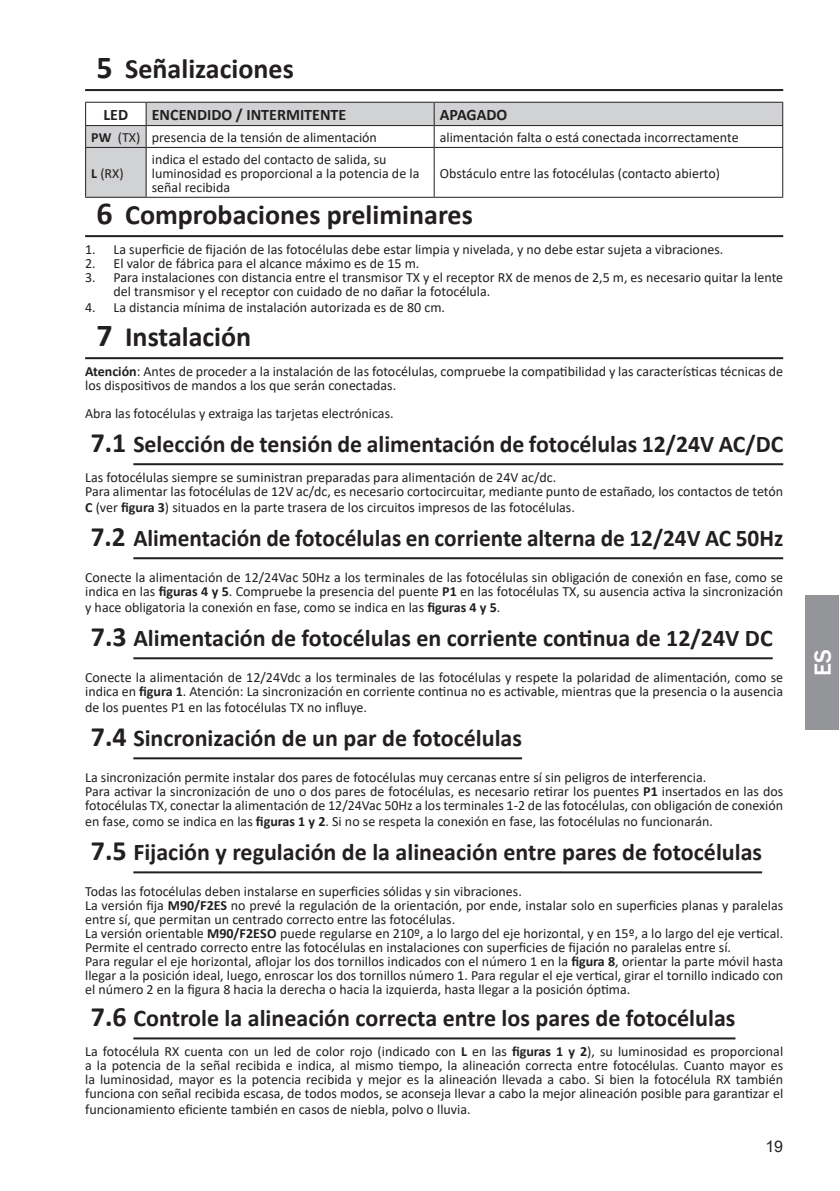
<style>
.page{position:relative;width:840px;height:1191px;background:#fff}
.page>*{position:absolute;margin:0;border:0;box-sizing:border-box;transform-origin:0 0}
.t1{font:700 28px "Calibri";color:#231f20}
.t2{font:700 24px "Calibri";color:#231f20}
.t3{font:500 24px "Franklin Gothic";color:#fff}
.indice_sotto_sotto_c{font:700 16px "Calibri";color:#231f20}
.t4{font:16px "Arial";color:#231f20}
.corpo{font:14px/14px "Calibri";color:#231f20}
.collegamenti{font:14px "Calibri";color:#231f20}
.Nessuna_spaziatura{font:14px/14px "Calibri";color:#231f20}
.indice_sotto_sotto_c-2{font:14px "Calibri";color:#231f20}
.s1{font-size:32px}
.s2{font-weight:700}
.s3{font-size:28px}
</style>
<div class="page">
<div style="left:805px;top:595px;width:33px;height:135px;background:#939598"></div>
<hr style="left:85px;top:89px;width:697px;height:2px;background:#231f20">
<hr style="left:85px;top:235px;width:697px;height:2px;background:#231f20">
<hr style="left:85px;top:357px;width:697px;height:2px;background:#231f20">
<hr style="left:133px;top:463px;width:649px;height:2px;background:#231f20">
<hr style="left:133px;top:557px;width:649px;height:2px;background:#231f20">
<hr style="left:133px;top:657px;width:639px;height:2px;background:#231f20">
<hr style="left:133px;top:757px;width:389px;height:2px;background:#231f20">
<hr style="left:133px;top:871px;width:628px;height:2px;background:#231f20">
<hr style="left:133px;top:1037px;width:602px;height:2px;background:#231f20">
<svg style="left:86px;top:103px;width:695px;height:94px"></svg>
<hr style="left:85px;top:125px;width:61px;height:1px;background:#231f20">
<hr style="left:146px;top:125px;width:288px;height:1px;background:#231f20">
<hr style="left:434px;top:125px;width:348px;height:1px;background:#231f20">
<hr style="left:85px;top:147px;width:61px;height:1px;background:#231f20">
<hr style="left:85px;top:197px;width:61px;height:1px;background:#231f20">
<hr style="left:146px;top:147px;width:288px;height:1px;background:#231f20">
<hr style="left:145px;top:148px;width:1px;height:49px;background:#231f20">
<hr style="left:434px;top:147px;width:348px;height:1px;background:#231f20">
<hr style="left:433px;top:148px;width:1px;height:49px;background:#231f20">
<hr style="left:434px;top:197px;width:348px;height:1px;background:#231f20">
<hr style="left:146px;top:197px;width:288px;height:1px;background:#231f20">
<hr style="left:85px;top:102px;width:61px;height:1px;background:#231f20">
<hr style="left:146px;top:102px;width:288px;height:1px;background:#231f20">
<svg style="left:145px;top:103px;width:1px;height:44px"></svg>
<hr style="left:434px;top:102px;width:348px;height:1px;background:#231f20">
<svg style="left:433px;top:103px;width:1px;height:44px"></svg>
<svg style="left:85px;top:103px;width:1px;height:44px"></svg>
<svg style="left:781px;top:103px;width:1px;height:44px"></svg>
<hr style="left:85px;top:148px;width:1px;height:49px;background:#231f20">
<hr style="left:781px;top:148px;width:1px;height:49px;background:#231f20">
<p class="t1" style="left:96px;top:49px;width:199px"><span class="s1">5</span> Señalizaciones</p>
<p class="indice_sotto_sotto_c" style="left:103px;top:103px;width:26px">LED</p>
<p class="indice_sotto_sotto_c" style="left:152px;top:103px;width:196px">ENCENDIDO / INTERMITENTE</p>
<p class="indice_sotto_sotto_c" style="left:439px;top:103px;width:69px">APAGADO</p>
<p class="indice_sotto_sotto_c-2" style="left:91px;top:127px;width:51px"><span class="s2">PW</span> (TX)</p>
<p class="collegamenti" style="left:152px;top:127px;width:226px">presencia de la tensión de alimentación</p>
<p class="collegamenti" style="left:439px;top:127px;width:300px">alimentación falta o está conectada incorrectamente</p>
<p class="indice_sotto_sotto_c-2" style="left:91px;top:163px;width:34px"><span class="s2">L</span> (RX)</p>
<p class="collegamenti" style="left:152px;top:149px;width:236px">indica el estado del contacto de salida, su</p>
<p class="collegamenti" style="left:152px;top:163px;width:269px">luminosidad es proporcional a la potencia de la</p>
<p class="collegamenti" style="left:152px;top:177px;width:80px">señal recibida</p>
<p class="collegamenti" style="left:439px;top:163px;width:281px">Obstáculo entre las fotocélulas (contacto abierto)</p>
<p class="t1" style="left:96px;top:195px;width:378px"><span class="s1">6</span> Comprobaciones preliminares</p>
<p class="corpo" style="left:85px;top:242px;width:639px">1. La superficie de fijación de las fotocélulas debe estar limpia y nivelada, y no debe estar sujeta a vibraciones.</p>
<p class="corpo" style="left:85px;top:256px;width:335px">2. El valor de fábrica para el alcance máximo es de 15 m.</p>
<p class="corpo" style="left:113px;top:270px;width:670px;text-indent:-28px">3. Para instalaciones con distancia entre el transmisor TX y el receptor RX de menos de 2,5 m, es necesario quitar la lente del transmisor y el receptor con cuidado de no dañar la fotocélula.</p>
<p class="corpo" style="left:85px;top:300px;width:361px">4. La distancia mínima de instalación autorizada es de 80 cm.</p>
<p class="t1" style="left:96px;top:317px;width:156px"><span class="s1">7</span> Instalación</p>
<p class="Nessuna_spaziatura" style="left:85px;top:364px;width:699px"><span class="s2">Atención</span>: Antes de proceder a la instalación de las fotocélulas, compruebe la compatibilidad y las características técnicas de los dispositivos de mandos a los que serán conectadas.</p>
<p class="Nessuna_spaziatura" style="left:85px;top:406px;width:310px">Abra las fotocélulas y extraiga las tarjetas electrónicas.</p>
<p class="t2" style="left:91px;top:427px;width:693px"><span class="s3">7.1</span> Selección de tensión de alimentación de fotocélulas 12/24V AC/DC</p>
<p class="corpo" style="left:85px;top:470px;width:472px">Las fotocélulas siempre se suministran preparadas para alimentación de 24V ac/dc.</p>
<p class="corpo" style="left:85px;top:483px;width:699px;line-height:16px">Para alimentar las fotocélulas de 12V ac/dc, es necesario cortocircuitar, mediante punto de estañado, los contactos de tetón<br><span class="s2">C</span> (ver <span class="s2">figura 3</span>) situados en la parte trasera de los circuitos impresos de las fotocélulas.</p>
<p class="t2" style="left:91px;top:521px;width:693px"><span class="s3">7.2</span> Alimentación de fotocélulas en corriente alterna de 12/24V AC 50Hz</p>
<p class="corpo" style="left:85px;top:570px;width:699px">Conecte la alimentación de 12/24Vac 50Hz a los terminales de las fotocélulas sin obligación de conexión en fase, como se indica en las <span class="s2">figuras 4 y 5</span>. Compruebe la presencia del puente <span class="s2">P1</span> en las fotocélulas TX, su ausencia activa la sincronización</p>
<p class="corpo" style="left:85px;top:600px;width:416px">y hace obligatoria la conexión en fase, como se indica en las <span class="s2">figuras 4 y 5</span>.</p>
<p class="t2" style="left:91px;top:621px;width:683px"><span class="s3">7.3</span> Alimentación de fotocélulas en corriente continua de 12/24V DC</p>
<p class="corpo" style="left:85px;top:670px;width:699px">Conecte la alimentación de 12/24Vdc a los terminales de las fotocélulas y respete la polaridad de alimentación, como se indica en <span class="s2">figura 1</span>. Atención: La sincronización en corriente continua no es activable, mientras que la presencia o la ausencia</p>
<p class="corpo" style="left:85px;top:700px;width:283px">de los puentes P1 en las fotocélulas TX no influye.</p>
<p class="t2" style="left:91px;top:721px;width:432px"><span class="s3">7.4</span> Sincronización de un par de fotocélulas</p>
<p class="corpo" style="left:85px;top:770px;width:622px">La sincronización permite instalar dos pares de fotocélulas muy cercanas entre sí sin peligros de interferencia.</p>
<p class="corpo" style="left:85px;top:784px;width:699px">Para activar la sincronización de uno o dos pares de fotocélulas, es necesario retirar los puentes <span class="s2">P1</span> insertados en las dos fotocélulas TX, conectar la alimentación de 12/24Vac 50Hz a los terminales 1-2 de las fotocélulas, con obligación de conexión</p>
<p class="corpo" style="left:85px;top:814px;width:629px">en fase, como se indica en las <span class="s2">figuras 1 y 2</span>. Si no se respeta la conexión en fase, las fotocélulas no funcionarán.</p>
<p class="t2" style="left:91px;top:835px;width:672px"><span class="s3">7.5</span> Fijación y regulación de la alineación entre pares de fotocélulas</p>
<p class="corpo" style="left:85px;top:884px;width:438px">Todas las fotocélulas deben instalarse en superficies sólidas y sin vibraciones.</p>
<p class="corpo" style="left:85px;top:898px;width:699px">La versión fija <span class="s2">M90/F2ES</span> no prevé la regulación de la orientación, por ende, instalar solo en superficies planas y paralelas entre sí, que permitan un centrado correcto entre las fotocélulas.</p>
<p class="corpo" style="left:85px;top:926px;width:699px">La versión orientable <span class="s2">M90/F2ESO</span> puede regularse en 210º, a lo largo del eje horizontal, y en 15º, a lo largo del eje vertical.<br>Permite el centrado correcto entre las fotocélulas en instalaciones con superficies de fijación no paralelas entre sí.</p>
<p class="corpo" style="left:85px;top:954px;width:699px;text-align:justify">Para regular el eje horizontal, aflojar los dos tornillos indicados con el número 1 en la <span class="s2">figura 8</span>, orientar la parte móvil hasta llegar a la posición ideal, luego, enroscar los dos tornillos número 1. Para regular el eje vertical, girar el tornillo indicado con el número 2 en la figura 8 hacia la derecha o hacia la izquierda, hasta llegar a la posición óptima.</p>
<p class="t2" style="left:91px;top:1001px;width:645px"><span class="s3">7.6</span> Controle la alineación correcta entre los pares de fotocélulas</p>
<p class="corpo" style="left:85px;top:1044px;width:699px;text-align:justify">La fotocélula RX cuenta con un led de color rojo (indicado con <span class="s2">L</span> en las <span class="s2">figuras 1 y 2</span>), su luminosidad es proporcional a la potencia de la señal recibida e indica, al mismo tiempo, la alineación correcta entre fotocélulas. Cuanto mayor es la luminosidad, mayor es la potencia recibida y mejor es la alineación llevada a cabo. Si bien la fotocélula RX también funciona con señal recibida escasa, de todos modos, se aconseja llevar a cabo la mejor alineación posible para garantizar el</p>
<p class="corpo" style="left:85px;top:1102px;width:387px">funcionamiento eficiente también en casos de niebla, polvo o lluvia.</p>
<p class="t4" style="left:765px;top:1135px;width:19px">19</p>
<h2 class="t3" style="left:807px;top:676px;width:28px;rotate:-90deg">ES</h2>
</div>
